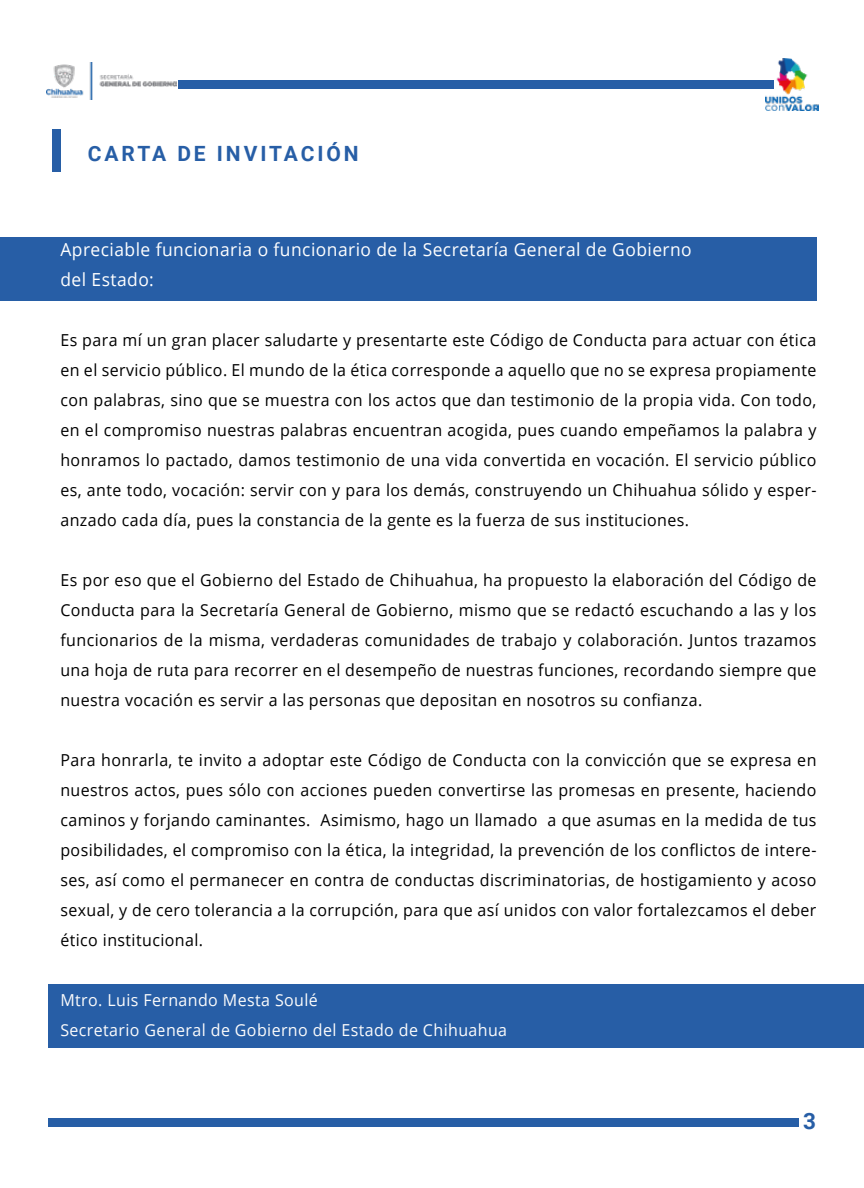
<style>
.page{position:relative;width:864px;height:1188px;background:#fff}
.page>*{position:absolute;margin:0;border:0;box-sizing:border-box;transform-origin:0 0}
.t1{font:700 60px "Roboto";color:#275ea6}
.t2{font:700 22.5px "Roboto";color:#275ea6}
.t3{font:700 21px "Roboto";letter-spacing:.14em;color:#275ea6}
.t4{font:18px/30px "Open Sans";letter-spacing:.025em;color:#fff}
.t5{font:16.5px/30px "Open Sans";letter-spacing:.025em;color:#000;text-align:justify}
.t6{font:16.5px/30px "Open Sans";letter-spacing:.025em;color:#fcfcfc}
</style>
<div class="page">
<div style="left:0;top:237px;width:816px;height:64px;background:#275ea6"></div>
<div style="left:48px;top:984px;width:816px;height:64px;background:#275ea6"></div>
<div style="left:48px;top:1119px;width:750px;height:8px;background:#275ea6"></div>
<div style="left:178px;top:80px;width:595px;height:9px;background:#275ea6"></div>
<img style="left:47px;top:62px;width:129px;height:38px">
<img style="left:765px;top:58px;width:53px;height:52px">
<h1 class="t1" style="left:48px;top:109px;width:19px">I</h1>
<p class="t3" style="left:88px;top:138px;width:272px">CARTA DE INVITACIÓN</p>
<p class="t4" style="left:60px;top:234px;width:633px">Apreciable funcionaria o funcionario de la Secretaría General de Gobierno del Estado:</p>
<p class="t5" style="left:60px;top:324px;width:758px">Es para mí un gran placer saludarte y presentarte este Código de Conducta para actuar con ética en el servicio público. El mundo de la ética corresponde a aquello que no se expresa propiamente con palabras, sino que se muestra con los actos que dan testimonio de la propia vida. Con todo, en el compromiso nuestras palabras encuentran acogida, pues cuando empeñamos la palabra y honramos lo pactado, damos testimonio de una vida convertida en vocación. El servicio público es, ante todo, vocación: servir con y para los demás, construyendo un Chihuahua sólido y esper&shy;anzado cada día, pues la constancia de la gente es la fuerza de sus instituciones.</p>
<p class="t5" style="left:60px;top:564px;width:758px">Es por eso que el Gobierno del Estado de Chihuahua, ha propuesto la elaboración del Código de Conducta para la Secretaría General de Gobierno, mismo que se redactó escuchando a las y los funcionarios de la misma, verdaderas comunidades de trabajo y colaboración. Juntos trazamos una hoja de ruta para recorrer en el desempeño de nuestras funciones, recordando siempre que nuestra vocación es servir a las personas que depositan en nosotros su confianza.</p>
<p class="t5" style="left:60px;top:744px;width:758px">Para honrarla, te invito a adoptar este Código de Conducta con la convicción que se expresa en nuestros actos, pues sólo con acciones pueden convertirse las promesas en presente, haciendo caminos y forjando caminantes. Asimismo, hago un llamado a que asumas en la medida de tus posibilidades, el compromiso con la ética, la integridad, la prevención de los conflictos de intere&shy;ses, así como el permanecer en contra de conductas discriminatorias, de hostigamiento y acoso sexual, y de cero tolerancia a la corrupción, para que así unidos con valor fortalezcamos el deber ético institucional.</p>
<p class="t6" style="left:60px;top:984px;width:448px">Mtro. Luis Fernando Mesta Soulé<br>Secretario General de Gobierno del Estado de Chihuahua</p>
<h2 class="t2" style="left:803px;top:1106px;width:14px">3</h2>
</div>
